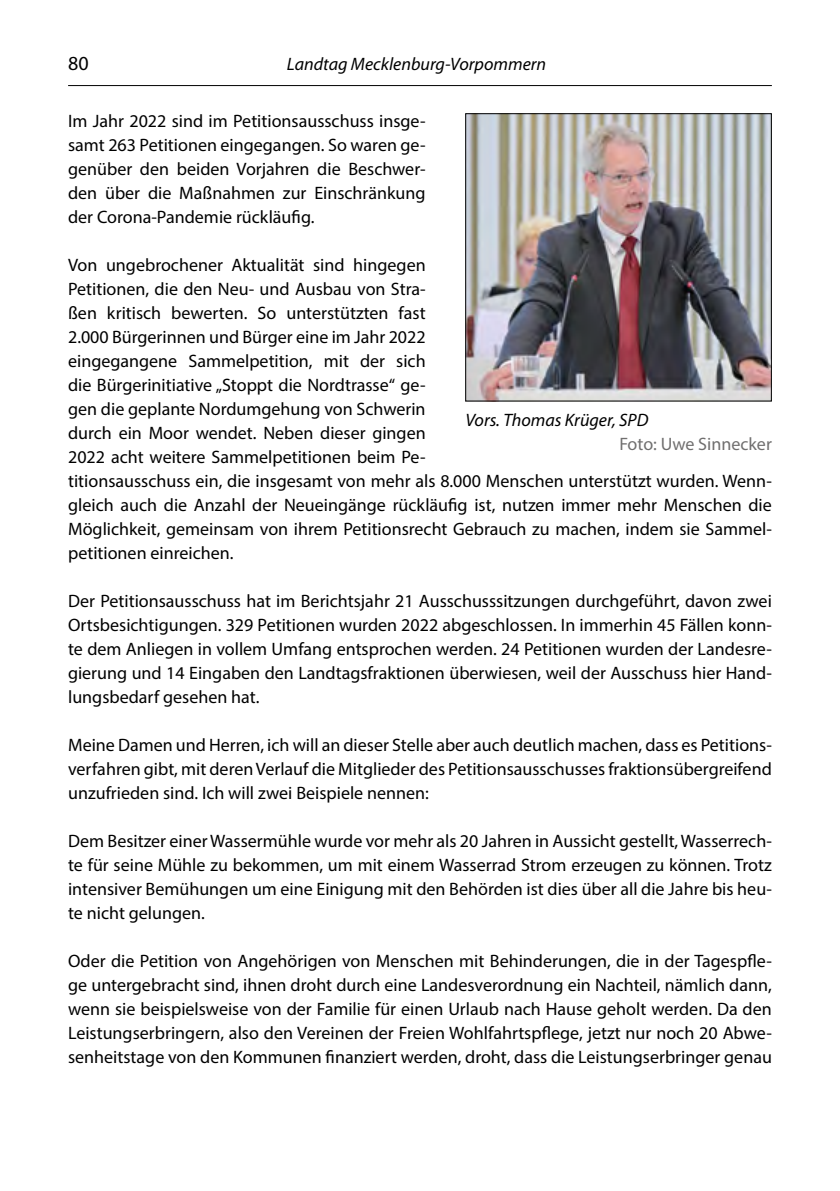
<style>
.page{position:relative;width:840px;height:1191px;background:#fff}
.page>*{position:absolute;margin:0;border:0;box-sizing:border-box;transform-origin:0 0}
.t1{font:20px "Myriad Pro";color:#000}
.Text{font:18px/24px "Myriad Pro";color:#000;text-align:justify}
.Text-2{font:italic 18px "Myriad Pro";color:#000}
.Text-3{font:18px "Myriad Pro";color:#706f6f}
</style>
<div class="page">
<hr style="left:68px;top:85px;width:703px;height:1px;background:#000">
<img style="left:467px;top:115px;width:302px;height:284px">
<div style="left:465px;top:113px;width:306px;height:288px;border:1px solid #000"></div>
<p class="t1" style="left:68px;top:51px;width:22px">80</p>
<p class="Text-2" style="left:286px;top:53px;width:261px">Landtag Mecklenburg-Vorpommern</p>
<p class="Text" style="left:68px;top:109px;width:359px">Im Jahr 2022 sind im Petitionsausschuss insge&shy;samt 263 Petitionen eingegangen. So waren ge&shy;genüber den beiden Vorjahren die Beschwer&shy;den über die Maßnahmen zur Einschränkung der Corona-Pandemie rückläufig.</p>
<p class="Text" style="left:68px;top:253px;width:704px;text-align:left">Von ungebrochener Aktualität sind hingegen<br>Petitionen, die den Neu- und Ausbau von Stra-<br>ßen kritisch bewerten. So unterstützten fast<br>2.000 Bürgerinnen und Bürger eine im Jahr 2022<br>eingegangene Sammelpetition, mit der sich<br>die Bürgerinitiative „Stoppt die Nordtrasse“ ge-<br>gen die geplante Nordumgehung von Schwerin<br>durch ein Moor wendet. Neben dieser gingen<br>2022 acht weitere Sammelpetitionen beim Pe-<br>titionsausschuss ein, die insgesamt von mehr als 8.000 Menschen unterstützt wurden. Wenn&shy;gleich auch die Anzahl der Neueingänge rückläufig ist, nutzen immer mehr Menschen die Möglichkeit, gemeinsam von ihrem Petitionsrecht Gebrauch zu machen, indem sie Sammel&shy;petitionen einreichen.</p>
<p class="Text" style="left:68px;top:589px;width:705px">Der Petitionsausschuss hat im Berichtsjahr 21 Ausschusssitzungen durchgeführt, davon zwei Ortsbesichtigungen. 329 Petitionen wurden 2022 abgeschlossen. In immerhin 45 Fällen konn&shy;te dem Anliegen in vollem Umfang entsprochen werden. 24 Petitionen wurden der Landesre&shy;gierung und 14 Eingaben den Landtagsfraktionen überwiesen, weil der Ausschuss hier Hand&shy;lungsbedarf gesehen hat.</p>
<p class="Text" style="left:68px;top:733px;width:704px">Meine Damen und Herren, ich will an dieser Stelle aber auch deutlich machen, dass es Petitions&shy;verfahren gibt, mit deren Verlauf die Mitglieder des Petitionsausschusses fraktionsübergreifend unzufrieden sind. Ich will zwei Beispiele nennen:</p>
<p class="Text" style="left:68px;top:829px;width:704px">Dem Besitzer einer Wassermühle wurde vor mehr als 20 Jahren in Aussicht gestellt, Wasserrech&shy;te für seine Mühle zu bekommen, um mit einem Wasserrad Strom erzeugen zu können. Trotz intensiver Bemühungen um eine Einigung mit den Behörden ist dies über all die Jahre bis heu&shy;te nicht gelungen.</p>
<p class="Text" style="left:68px;top:949px;width:705px">Oder die Petition von Angehörigen von Menschen mit Behinderungen, die in der Tagespfle&shy;ge untergebracht sind, ihnen droht durch eine Landesverordnung ein Nachteil, nämlich dann, wenn sie beispielsweise von der Familie für einen Urlaub nach Hause geholt werden. Da den Leistungserbringern, also den Vereinen der Freien Wohlfahrtspflege, jetzt nur noch 20 Abwe&shy;senheitstage von den Kommunen finanziert werden, droht, dass die Leistungserbringer genau</p>
<p class="Text-2" style="left:465px;top:409px;width:184px">Vors. Thomas Krüger, SPD</p>
<p class="Text-3" style="left:619px;top:433px;width:154px">Foto: Uwe Sinnecker</p>
</div>
